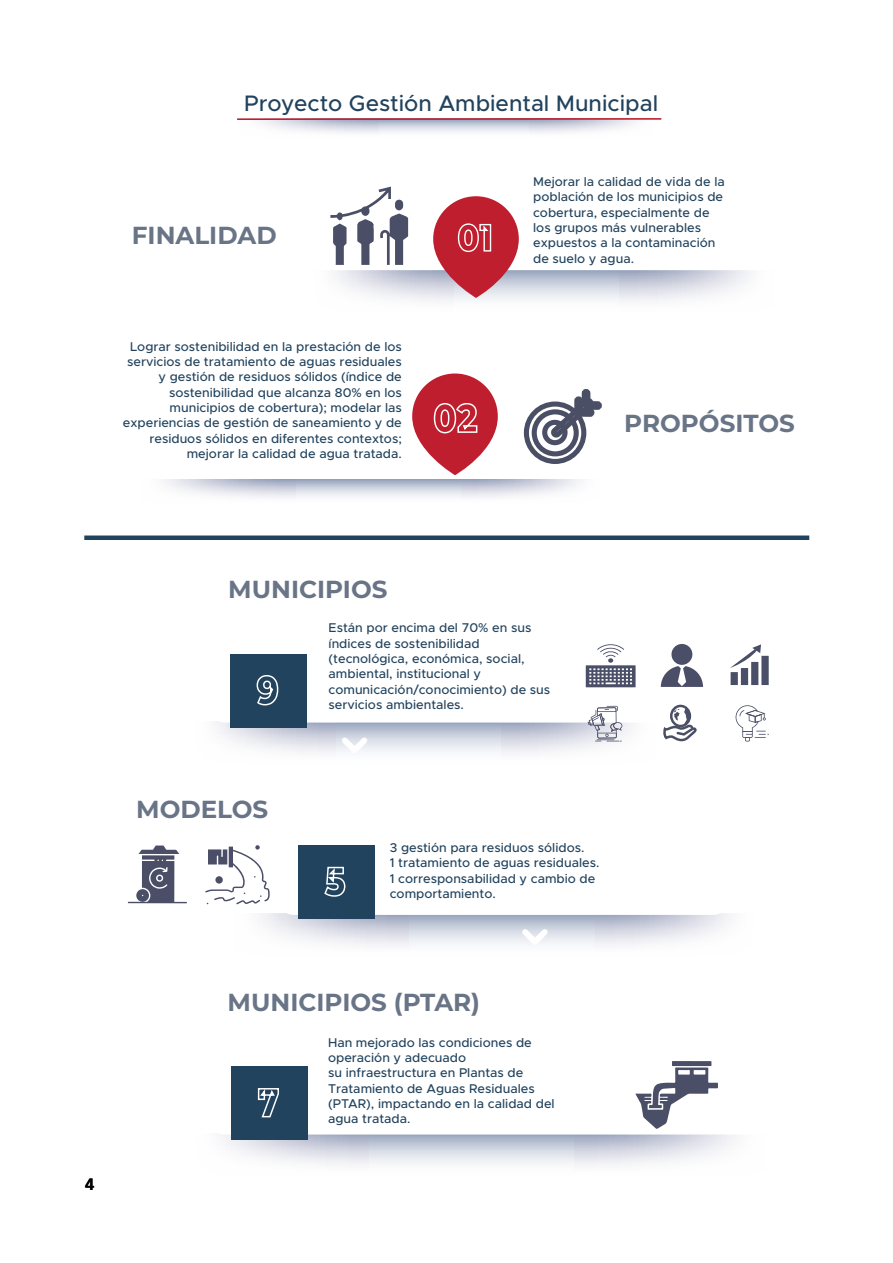
<style>
.page{position:relative;width:893px;height:1263px;background:#fff}
.page>*{position:absolute;margin:0;border:0;box-sizing:border-box;transform-origin:0 0}
.t1{font:700 24.6px "Montserrat";color:#697587}
.t2{font:500 22.5px "Metropolis";color:#22435d}
.t3{font:700 16.5px "Frutiger LT Std";color:#000}
.t4{font:500 12.75px/15.3px "Metropolis";color:#22435d}
</style>
<div class="page">
<svg style="left:262px;top:120px;width:374px;height:13px"></svg>
<hr style="left:237px;top:118px;width:424px;height:2px;background:#be1e2d">
<svg style="left:165px;top:479px;width:416px;height:19px"></svg>
<svg style="left:412px;top:373px;width:86px;height:102px;background:#c8414e"></svg>
<svg style="left:433px;top:402px;width:45px;height:32px"></svg>
<div style="left:524px;top:401px;width:62px;height:63px;border:5px solid #4a4f65;border-radius:50%"></div>
<div style="left:532px;top:409px;width:47px;height:47px;border:5px solid #4a4f65;border-radius:50%"></div>
<div style="left:542px;top:420px;width:26px;height:25px;border:5px solid #4a4f65;border-radius:50%"></div>
<svg style="left:546px;top:393px;width:49px;height:48px"></svg>
<div style="left:574px;top:396px;width:9px;height:18px;border:5px solid #4a4f65;border-radius:2px"></div>
<div style="left:577px;top:408px;width:17px;height:9px;border:5px solid #4a4f65;border-radius:2px"></div>
<div style="left:584px;top:401px;width:18px;height:9px;border:5px solid #4a4f65;border-radius:2px"></div>
<div style="left:582px;top:389px;width:8px;height:18px;border:5px solid #4a4f65;border-radius:2px"></div>
<svg style="left:216px;top:721px;width:416px;height:32px"></svg>
<div style="left:208px;top:659px;width:564px;height:63px;background:#fff;border-radius:16px"></div>
<div style="left:230px;top:654px;width:77px;height:73px;background:#22435d"></div>
<svg style="left:256px;top:675px;width:23px;height:31px"></svg>
<svg style="left:336px;top:732px;width:37px;height:21px"></svg>
<svg style="left:661px;top:644px;width:42px;height:43px"></svg>
<svg style="left:586px;top:644px;width:50px;height:43px"></svg>
<div style="left:731px;top:672px;width:7px;height:13px;background:#4a4e66"></div>
<div style="left:741px;top:668px;width:7px;height:17px;background:#4a4e66"></div>
<div style="left:751px;top:662px;width:7px;height:23px;background:#4a4e66"></div>
<div style="left:761px;top:656px;width:8px;height:29px;background:#4a4e66"></div>
<svg style="left:730px;top:644px;width:31px;height:24px"></svg>
<svg style="left:588px;top:706px;width:34px;height:36px"></svg>
<div style="left:670px;top:705px;width:21px;height:22px;border:2px solid #4a4f65;border-radius:50%"></div>
<svg style="left:663px;top:708px;width:34px;height:34px"></svg>
<svg style="left:736px;top:705px;width:33px;height:36px"></svg>
<svg style="left:261px;top:913px;width:469px;height:33px"></svg>
<div style="left:278px;top:851px;width:451px;height:64px;background:#fff;border-radius:16px"></div>
<div style="left:298px;top:845px;width:77px;height:73px;background:#22435d"></div>
<svg style="left:324px;top:866px;width:22px;height:31px"></svg>
<svg style="left:517px;top:924px;width:36px;height:22px"></svg>
<svg style="left:205px;top:845px;width:65px;height:59px"></svg>
<svg style="left:128px;top:845px;width:59px;height:58px"></svg>
<svg style="left:222px;top:1134px;width:513px;height:31px"></svg>
<div style="left:231px;top:1067px;width:77px;height:73px;background:#22435d"></div>
<svg style="left:257px;top:1088px;width:22px;height:30px"></svg>
<svg style="left:635px;top:1061px;width:83px;height:68px"></svg>
<div style="left:84px;top:535px;width:725px;height:5px;background:#22435d"></div>
<svg style="left:335px;top:270px;width:415px;height:31px"></svg>
<svg style="left:433px;top:196px;width:86px;height:102px;background:#c23a48"></svg>
<svg style="left:457px;top:223px;width:35px;height:30px"></svg>
<svg style="left:330px;top:187px;width:78px;height:78px"></svg>
<h2 class="t2" style="left:244px;top:89px;width:415px">Proyecto Gestión Ambiental Municipal</h2>
<h1 class="t1" style="left:132px;top:217px;width:146px">FINALIDAD</h1>
<p class="t4" style="left:123px;top:339px;width:280px;text-align:right">Lograr sostenibilidad en la prestación de los servicios de tratamiento de aguas residuales y gestión de residuos sólidos (índice de sostenibilidad que alcanza 80% en los municipios de cobertura); modelar las experiencias de gestión de saneamiento y de residuos sólidos en diferentes contextos; mejorar la calidad de agua tratada.</p>
<p class="t4" style="left:533px;top:174px;width:193px">Mejorar la calidad de vida de la población de los municipios de cobertura, especialmente de los grupos más vulnerables expuestos a la contaminación de suelo y agua.</p>
<h1 class="t1" style="left:624px;top:405px;width:172px">PROPÓSITOS</h1>
<p class="t3" style="left:85px;top:1175px;width:11px">4</p>
<h1 class="t1" style="left:228px;top:571px;width:161px">MUNICIPIOS</h1>
<p class="t4" style="left:329px;top:620px;width:223px">Están por encima del 70% en sus índices de sostenibilidad (tecnológica, económica, social, ambiental, institucional y comunicación/conocimiento) de sus servicios ambientales.</p>
<h1 class="t1" style="left:136px;top:792px;width:134px">MODELOS</h1>
<p class="t4" style="left:390px;top:840px;width:211px">3 gestión para residuos sólidos.<br>1 tratamiento de aguas residuales.<br>1 corresponsabilidad y cambio de comportamiento.</p>
<h1 class="t1" style="left:228px;top:985px;width:254px">MUNICIPIOS (PTAR)</h1>
<p class="t4" style="left:328px;top:1035px;width:228px">Han mejorado las condiciones de operación y adecuado<br>su infraestructura en Plantas de<br>Tratamiento de Aguas Residuales (PTAR), impactando en la calidad del agua tratada.</p>
</div>
